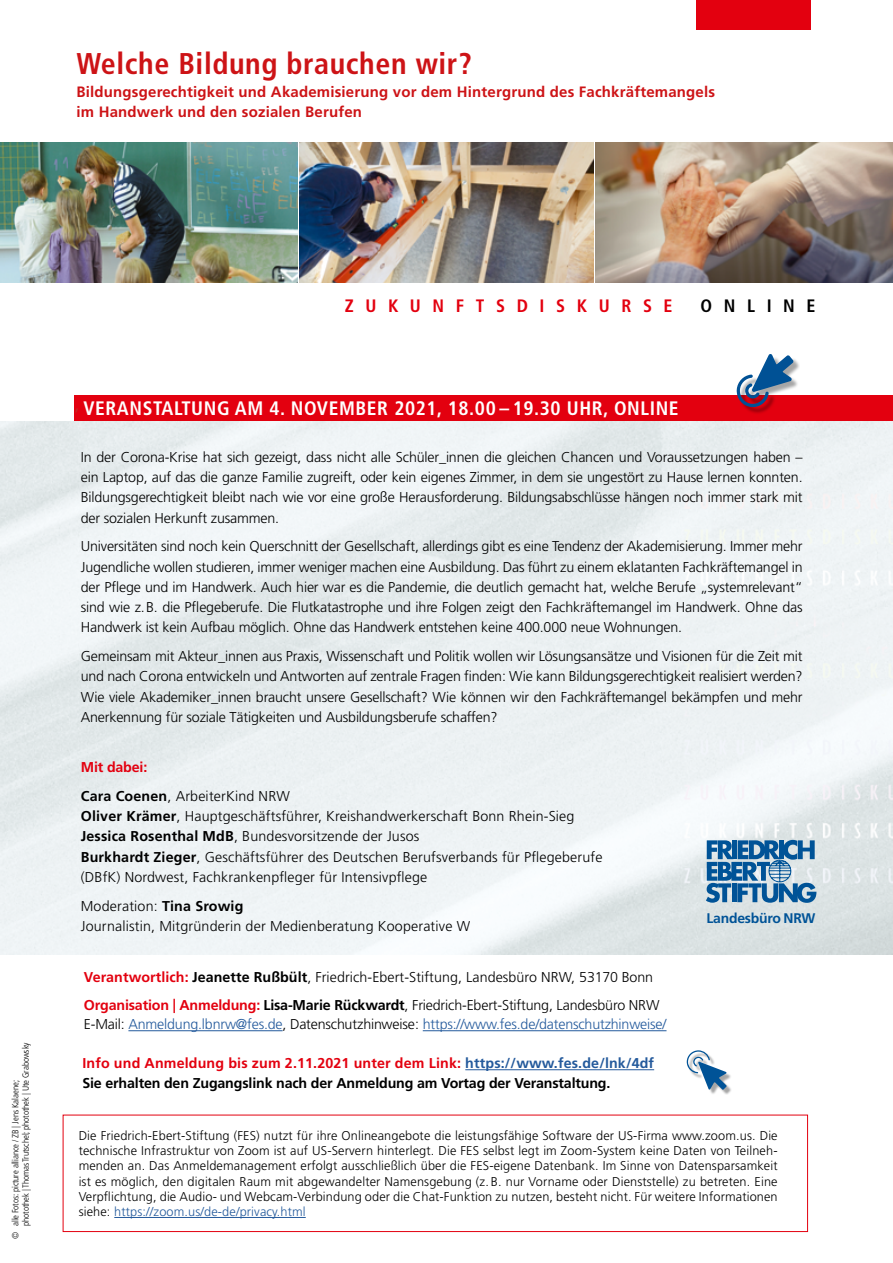
<style>
.page{position:relative;width:893px;height:1263px;background:#fff}
.page>*{position:absolute;margin:0;border:0;box-sizing:border-box;transform-origin:0 0}
.t1{font:700 condensed 30px "Frutiger";letter-spacing:.02em;color:#cd1316}
.t2{font:700 condensed 19.5px "Frutiger";letter-spacing:.03em;color:#fff}
.t3{font:700 condensed 18px "Frutiger";letter-spacing:.645em;color:#e3000f}
.t4{font:700 condensed 18px "Frutiger";letter-spacing:.645em;color:#000}
.t5{font:700 15px/19.5px "Frutiger CE";letter-spacing:.01em;color:#cd1316}
.t6{font:300 14.25px/20.2px "Frutiger";letter-spacing:.01em;color:#000;text-align:justify}
.t7{font:300 14.25px/28px "Frutiger";letter-spacing:-.01em;color:#000}
.t8{font:300 14.25px "Frutiger";letter-spacing:-.01em;color:#245a9c}
.t9{font:700 14.25px "Frutiger CE";letter-spacing:.01em;color:#e3000f}
.t10{font:700 14.25px "Frutiger";letter-spacing:-.01em;color:#000}
.t11{font:700 13.95px "Frutiger";letter-spacing:-.015em;color:#005397}
.t12{font:300 12.75px/15.3px "Frutiger";letter-spacing:.01em;color:#000;text-align:justify}
.t13{font:300 condensed 9px/10.5px "Frutiger";letter-spacing:-.01em;color:#000}
.s1{font-weight:700;color:#e3000f}
.s2{font-weight:700}
.s3{font-family:"Frutiger CE";font-weight:700}
.s4{font-family:"Frutiger CE";font-weight:700;color:#e3000f}
.s5{color:#000}
.s6{color:#245a9c}
</style>
<div class="page">
<div style="left:696px;top:0;width:115px;height:30px;background:#e3000f"></div>
<div style="left:74px;top:395px;width:819px;height:26px;background:#e3000f"></div>
<div style="left:738px;top:356px;width:62px;height:58px;background:#000;opacity:.35"></div>
<svg style="left:737px;top:354px;width:58px;height:54px"></svg>
<div style="left:689px;top:1052px;width:42px;height:43px;background:#000;opacity:.35"></div>
<svg style="left:687px;top:1050px;width:40px;height:40px"></svg>
<img style="left:0;top:142px;width:298px;height:141px">
<img style="left:595px;top:142px;width:298px;height:141px">
<svg style="left:706px;top:840px;width:110px;height:63px;background:#6193b9"></svg>
<img style="left:300px;top:142px;width:293px;height:141px">
<div style="left:63px;top:1115px;width:745px;height:117px;border:1px solid #e3000f"></div>
<hr style="left:114px;top:1217px;width:192px;height:1px;background:#245a9c">
<hr style="left:128px;top:1030px;width:155px;height:1px;background:#245a9c">
<hr style="left:423px;top:1030px;width:243px;height:1px;background:#245a9c">
<hr style="left:465px;top:1069px;width:189px;height:1px;background:#245a9c">
<h1 class="t1" style="left:77px;top:45px;width:397px">Welche Bildung brauchen wir?</h1>
<p class="t5" style="left:77px;top:82px;width:640px">Bildungsgerechtigkeit und Akademisierung vor dem Hintergrund des Fachkräftemangels im Handwerk und den sozialen Berufen</p>
<p class="t13" style="left:10px;top:1226px;width:185px;text-indent:-13px;rotate:-90deg">© alle Fotos: picture alliance / ZB | Jens Kalaene;<br>photothek | Thomas Trutschel; photothek | Ute Grabowsky</p>
<p class="t3" style="left:345px;top:295px;width:329px">ZUKUNFTSDISKURSE</p>
<p class="t4" style="left:700px;top:295px;width:117px">ONLINE</p>
<h2 class="t2" style="left:74px;top:397px;width:606px"><sup>,</sup> VERANSTALTUNG AM 4. NOVEMBER 2021, 18.00 – 19.30 UHR, ONLINE</h2>
<p class="t6" style="left:81px;top:447px;width:723px">In der Corona-Krise hat sich gezeigt, dass nicht alle Schüler_innen die gleichen Chancen und Voraussetzungen haben – ein Laptop, auf das die ganze Familie zugreift, oder kein eigenes Zimmer, in dem sie ungestört zu Hause lernen konnten.<br>Bildungsgerechtigkeit bleibt nach wie vor eine große Herausforderung. Bildungsabschlüsse hängen noch immer stark mit der sozialen Herkunft zusammen.</p>
<p class="t6" style="left:81px;top:536px;width:723px">Universitäten sind noch kein Querschnitt der Gesellschaft, allerdings gibt es eine Tendenz der Akademisierung. Immer mehr Jugendliche wollen studieren, immer weniger machen eine Ausbildung. Das führt zu einem eklatanten Fachkräftemangel in der Pflege und im Handwerk. Auch hier war es die Pandemie, die deutlich gemacht hat, welche Berufe „systemrelevant“ sind wie z.B. die Pflegeberufe. Die Flutkatastrophe und ihre Folgen zeigt den Fachkräftemangel im Handwerk. Ohne das Handwerk ist kein Aufbau möglich. Ohne das Handwerk entstehen keine 400.000 neue Wohnungen.</p>
<p class="t6" style="left:81px;top:646px;width:723px">Gemeinsam mit Akteur_innen aus Praxis, Wissenschaft und Politik wollen wir Lösungsansätze und Visionen für die Zeit mit und nach Corona entwickeln und Antworten auf zentrale Fragen finden: Wie kann Bildungsgerechtigkeit realisiert werden?<br>Wie viele Akademiker_innen braucht unsere Gesellschaft? Wie können wir den Fachkräftemangel bekämpfen und mehr Anerkennung für soziale Tätigkeiten und Ausbildungsberufe schaffen?</p>
<p class="t6" style="left:81px;top:753px;width:211px;line-height:28.8px"><span class="s1">Mit dabei:<br></span><span class="s2">Cara Coenen</span>, ArbeiterKind NRW</p>
<p class="t6" style="left:81px;top:806px;width:523px;text-align:left"><span class="s2">Oliver Krämer</span>, Hauptgeschäftsführer, Kreishandwerkerschaft Bonn Rhein-Sieg <span class="s3">Jessica Rosenthal MdB</span>, Bundesvorsitzende der Jusos<br><span class="s2">Burkhardt Zieger</span>, Geschäftsführer des Deutschen Berufsverbands für Pflegeberufe (DBfK) Nordwest, Fachkrankenpfleger für Intensivpflege</p>
<p class="t6" style="left:81px;top:895px;width:391px">Moderation: <span class="s3">Tina Srowig<br></span>Journalistin, Mitgründerin der Medienberatung Kooperative W</p>
<p class="t11" style="left:706px;top:910px;width:110px">Landesbüro NRW</p>
<p class="t7" style="left:84px;top:963px;width:577px"><span class="s4">Verantwortlich:</span> <span class="s2">Jeanette Rußbült</span>, Friedrich-Ebert-Stiftung, Landesbüro NRW, 53170 Bonn<br><span class="s4">Organisation | Anmeldung:</span> <span class="s3">Lisa-Marie Rückwardt</span>, Friedrich-Ebert-Stiftung, Landesbüro NRW</p>
<p class="t8" style="left:84px;top:1016px;width:584px"><span class="s5">E-Mail:</span> Anmeldung.lbnrw@fes.de<span class="s5">, Datenschutzhinweise:</span> https://www.fes.de/datenschutzhinweise/</p>
<p class="t9" style="left:82px;top:1055px;width:573px">Info und Anmeldung bis zum 2.11.2021 unter dem Link: <span class="s6">https://www.fes.de/lnk/4df</span></p>
<p class="t10" style="left:82px;top:1074px;width:530px">Sie erhalten den Zugangslink nach der Anmeldung am Vortag der Veranstaltung.</p>
<p class="t12" style="left:79px;top:1127px;width:700px">Die Friedrich-Ebert-Stiftung (FES) nutzt für ihre Onlineangebote die leistungsfähige Software der US-Firma www.zoom.us. Die technische Infrastruktur von Zoom ist auf US-Servern hinterlegt. Die FES selbst legt im Zoom-System keine Daten von Teilneh&shy;menden an. Das Anmeldemanagement erfolgt ausschließlich über die FES-eigene Datenbank. Im Sinne von Datensparsamkeit ist es möglich, den digitalen Raum mit abgewandelter Namensgebung (z. B. nur Vorname oder Dienststelle) zu betreten. Eine Verpflichtung, die Audio- und Webcam-Verbindung oder die Chat-Funktion zu nutzen, besteht nicht. Für weitere Informationen siehe: <span class="s6">https://zoom.us/de-de/privacy.html</span></p>
</div>
